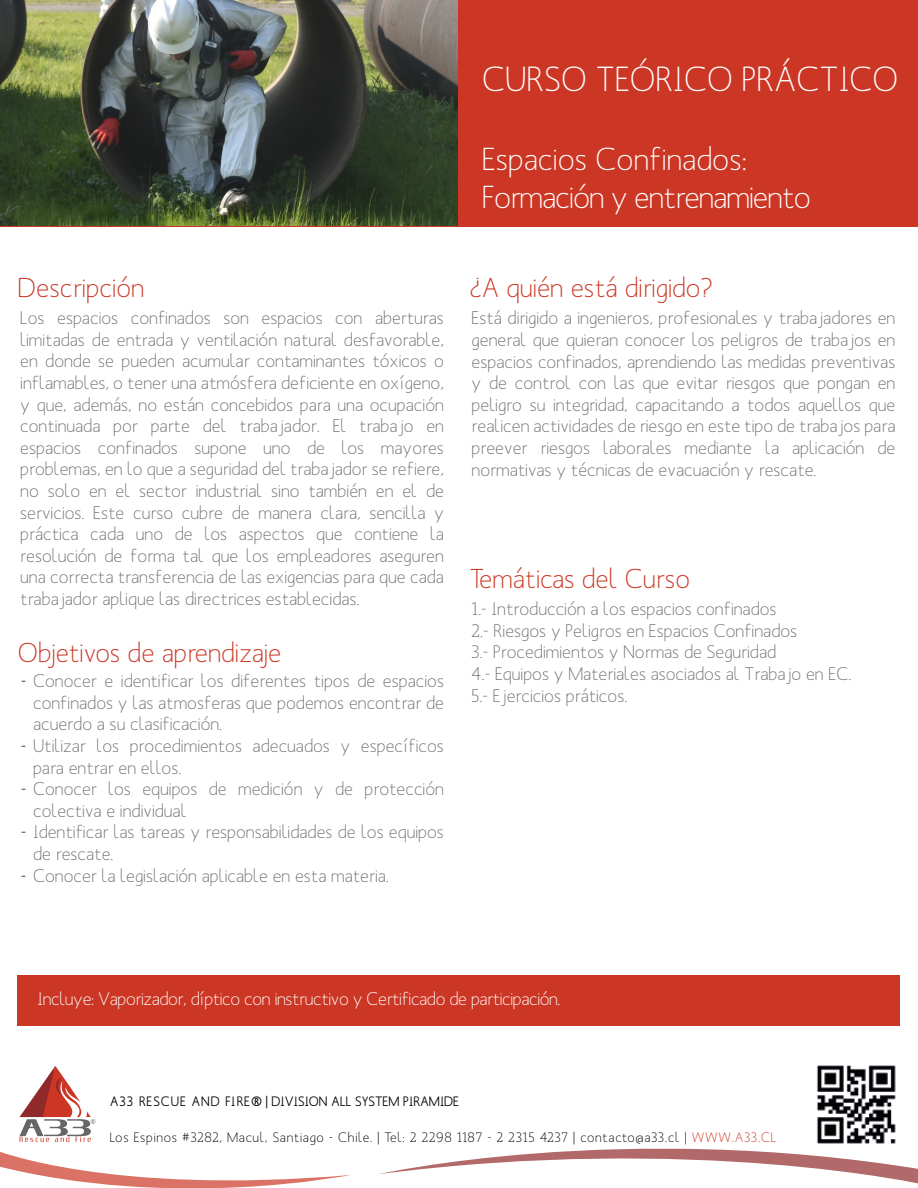
<style>
.page{position:relative;width:918px;height:1188px;background:#fff}
.page>*{position:absolute;margin:0;border:0;box-sizing:border-box;transform-origin:0 0}
.t1{font:34.5px "Mank Sans";color:#fff}
.t2{font:31.5px/37.8px "Mank Sans";letter-spacing:-.035em;color:#fff}
.t3{font:27px "Mank Sans";color:#cc3624}
.t4{font:18px/21.6px "Mank Sans";color:#6e7071}
.t5{font:18px "Mank Sans";letter-spacing:-.02em;color:#fff}
.t6{font:13.5px "Mank Sans";letter-spacing:.055em;color:#040100}
.t7{font:500 13.5px "Mank Sans";color:#040100}
.s1{color:#000}
.s2{color:#cc3624}
</style>
<div class="page">
<div style="left:0;top:0;width:918px;height:226px;background:#cc3624"></div>
<div style="left:18px;top:976px;width:882px;height:50px;background:#cc3624"></div>
<img style="left:0;top:0;width:458px;height:226px">
<svg style="left:20px;top:1066px;width:75px;height:76px"></svg>
<img style="left:816px;top:1065px;width:80px;height:79px">
<svg style="left:379px;top:1149px;width:539px;height:35px"></svg>
<svg style="left:0;top:1151px;width:350px;height:37px"></svg>
<h1 class="t1" style="left:482px;top:58px;width:418px">CURSO TEÓRICO PRÁCTICO</h1>
<h3 class="t3" style="left:18px;top:271px;width:128px">Descripción</h3>
<p class="t4" style="left:20px;top:307px;width:425px;text-align:justify">Los espacios confinados son espacios con aberturas limitadas de entrada y ventilación natural desfavorable, en donde se pueden acumular contaminantes tóxicos o inflamables, o tener una atmósfera deficiente en oxígeno, y que, además, no están concebidos para una ocupación continuada por parte del trabajador. El trabajo en espacios confinados supone uno de los mayores problemas, en lo que a seguridad del trabajador se refiere, no solo en el sector industrial sino también en el de servicios. Este curso cubre de manera clara, sencilla y práctica cada uno de los aspectos que contiene la resolución de forma tal que los empleadores aseguren una correcta transferencia de las exigencias para que cada trabajador aplique las directrices establecidas.</p>
<h3 class="t3" style="left:18px;top:636px;width:265px">Objetivos de aprendizaje</h3>
<p class="t4" style="left:33px;top:670px;width:412px;text-align:justify;text-indent:-12px"><span class="s1">-</span> Conocer e identificar los diferentes tipos de espacios confinados y las atmosferas que podemos encontrar de acuerdo a su clasificación.</p>
<p class="t4" style="left:33px;top:735px;width:412px;text-indent:-12px"><span class="s1">-</span> Utilizar los procedimientos adecuados y específicos para entrar en ellos.</p>
<p class="t4" style="left:33px;top:778px;width:412px;text-indent:-12px"><span class="s1">-</span> Conocer los equipos de medición y de protección colectiva e individual</p>
<p class="t4" style="left:33px;top:821px;width:412px;text-indent:-12px"><span class="s1">-</span> Identificar las tareas y responsabilidades de los equipos de rescate.</p>
<p class="t4" style="left:21px;top:864px;width:369px"><span class="s1">-</span> Conocer la legislación aplicable en esta materia.</p>
<h2 class="t2" style="left:482px;top:140px;width:330px">Espacios Confinados:<br>Formación y entrenamiento</h2>
<h3 class="t3" style="left:469px;top:271px;width:245px">¿A quién está dirigido?</h3>
<p class="t4" style="left:472px;top:307px;width:425px;text-align:justify">Está dirigido a ingenieros, profesionales y trabajadores en general que quieran conocer los peligros de trabajos en espacios confinados, aprendiendo las medidas preventivas y de control con las que evitar riesgos que pongan en peligro su integridad, capacitando a todos aquellos que realicen actividades de riesgo en este tipo de trabajos para preever riesgos laborales mediante la aplicación de normativas y técnicas de evacuación y rescate.</p>
<h3 class="t3" style="left:469px;top:562px;width:222px">Temáticas del Curso</h3>
<p class="t4" style="left:471px;top:598px;width:382px">1.- Introducción a los espacios confinados<br>2.- Riesgos y Peligros en Espacios Confinados<br>3.- Procedimientos y Normas de Seguridad<br>4.- Equipos y Materiales asociados al Trabajo en EC.<br>5.- Ejercicios práticos.</p>
<p class="t5" style="left:37px;top:987px;width:525px">Incluye: Vaporizador, díptico con instructivo y Certificado de participación.</p>
<p class="t7" style="left:110px;top:1093px;width:351px">A33 RESCUE AND FIRE® | DIVISION ALL SYSTEM PIRAMIDE</p>
<p class="t6" style="left:110px;top:1129px;width:668px">Los Espinos #3282, Macul, Santiago - Chile. | Tel: 2 2298 1187 - 2 2315 4237 | contacto@a33.cl | <span class="s2">WWW.A33.CL</span></p>
</div>
